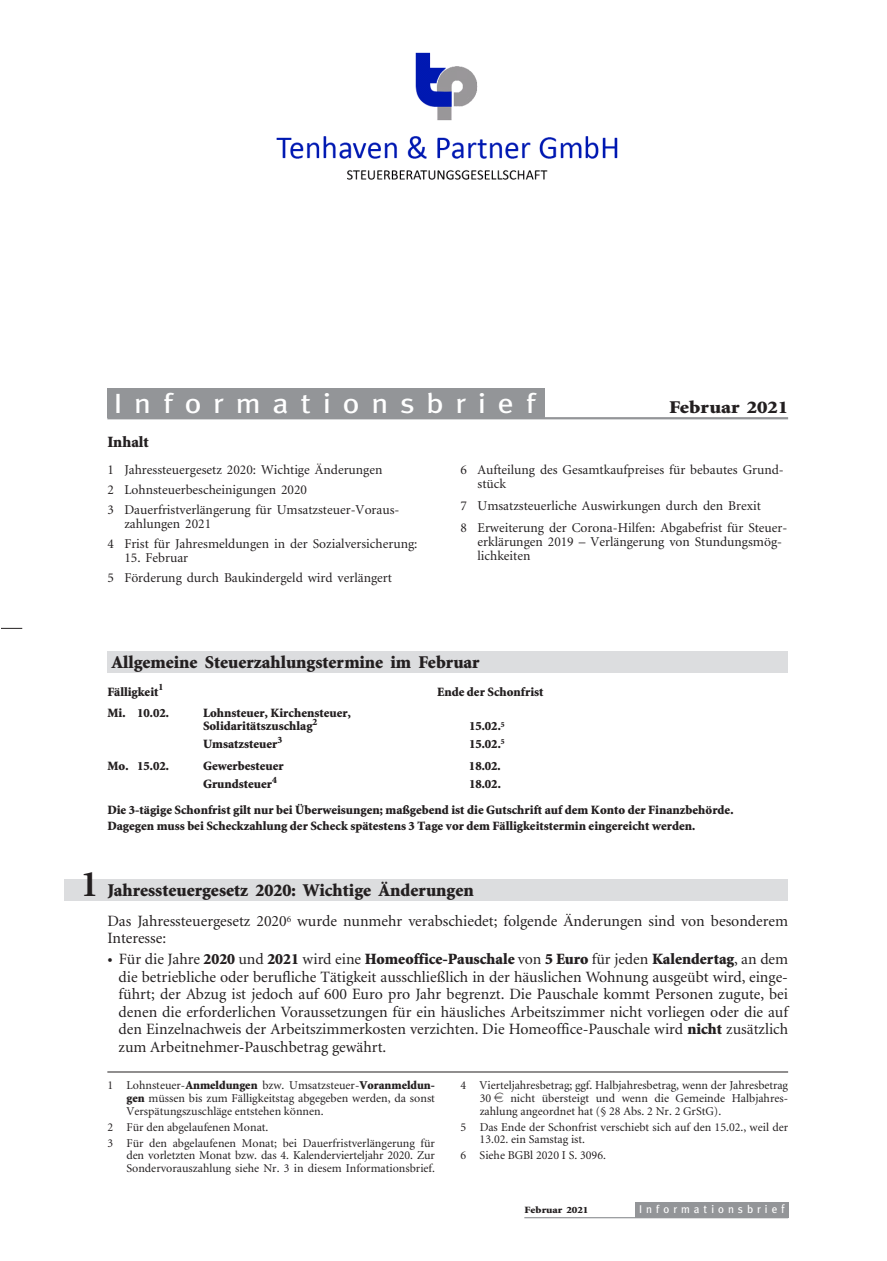
<style>
.page{position:relative;width:887px;height:1261px;background:#fff}
.page>*{position:absolute;margin:0;border:0;box-sizing:border-box;transform-origin:0 0}
.t1{font:27.75px "Meta";letter-spacing:.375em;color:#fff;scale:1.15 1}
.t2{font:900 18px "Minion";color:#231f20}
.t3{font:900 18px "Minion";color:#231f20;scale:1.15 1}
.t4{font:15.75px/17.4px "Minion";color:#231f20}
.t5{font:900 15.75px "Minion";color:#231f20}
.t6{font:13.5px/19.8px "Minion";color:#231f20}
.t7{font:900 12.75px/13.5px "Minion";color:#231f20}
.t8{font:12px/12.8px "Minion";color:#231f20}
.t9{font:11.25px "Meta";letter-spacing:.36em;color:#fff}
.t10{font:900 9.75px "Minion";color:#231f20}
.t11{font:900 9.6px "Minion";color:#231f20;scale:1.15 1}
.s1{font-weight:700;font-size:37.5px}
.s2{font-size:18px}
.s3{font-weight:900}
.s4{font-family:"Eurofont"}
.s5{font-size:12px}
</style>
<div class="page">
<img style="left:276px;top:52px;width:342px;height:128px">
<div style="left:635px;top:1201px;width:153px;height:16px;background:#939598"></div>
<hr style="left:524px;top:1217px;width:264px;height:1px;background:#939598">
<hr style="left:107px;top:1071px;width:681px;height:1px;background:#231f20">
<div style="left:107px;top:652px;width:681px;height:21px;background:#dcdddf"></div>
<div style="left:65px;top:879px;width:723px;height:21px;background:#dcdddf"></div>
<div style="left:107px;top:388px;width:437px;height:30px;background:#939598"></div>
<hr style="left:107px;top:417px;width:681px;height:2px;background:#939598">
<svg style="left:1px;top:628px;width:21px;height:1px"></svg>
<h1 class="t1" style="left:114px;top:387px;width:368px">Informationsbrief</h1>
<p class="t3" style="left:669px;top:400px;width:105px">Februar 2021</p>
<p class="t5" style="left:107px;top:436px;width:43px">Inhalt</p>
<p class="t6" style="left:107px;top:461px;width:293px">1 Jahressteuergesetz 2020: Wichtige Änderungen<br>2 Lohnsteuerbescheinigungen 2020<br>3 Dauerfristverlängerung für Umsatzsteuer-Voraus-</p>
<p class="t6" style="left:107px;top:515px;width:311px;text-indent:17px">zahlungen 2021<br>4 Frist für Jahresmeldungen in der Sozialversicherung:</p>
<p class="t6" style="left:107px;top:549px;width:286px;text-indent:17px">15. Februar<br>5 Förderung durch Baukindergeld wird verlängert</p>
<p class="t6" style="left:477px;top:464px;width:308px;line-height:14.2px;text-indent:-17px">6 Aufteilung des Gesamtkaufpreises für bebautes Grund&shy;stück</p>
<p class="t6" style="left:460px;top:496px;width:328px;line-height:21.8px">7 Umsatzsteuerliche Auswirkungen durch den Brexit<br>8 Erweiterung der Corona-Hilfen: Abgabefrist für Steuer-</p>
<p class="t6" style="left:477px;top:536px;width:306px;line-height:14.2px">erklärungen 2019 – Verlängerung von Stundungsmög&shy;lichkeiten</p>
<p class="t2" style="left:112px;top:655px;width:369px">Allgemeine Steuerzahlungstermine im Februar</p>
<p class="t10" style="left:158px;top:683px;width:6px">1</p>
<p class="t7" style="left:107px;top:686px;width:53px">Fälligkeit</p>
<p class="t7" style="left:107px;top:707px;width:63px">Mi. 10.02.</p>
<p class="t7" style="left:203px;top:707px;width:149px">Lohnsteuer, Kirchensteuer,<br>Solidaritätszuschlag<sup>2</sup></p>
<p class="t7" style="left:437px;top:686px;width:108px">Ende der Schonfrist</p>
<p class="t7" style="left:469px;top:720px;width:37px">15.02.<sup>5</sup></p>
<p class="t7" style="left:203px;top:738px;width:81px">Umsatzsteuer<sup>3</sup></p>
<p class="t7" style="left:469px;top:738px;width:37px">15.02.<sup>5</sup></p>
<p class="t7" style="left:107px;top:760px;width:63px">Mo. 15.02.</p>
<p class="t7" style="left:203px;top:760px;width:82px">Gewerbesteuer</p>
<p class="t7" style="left:469px;top:760px;width:33px">18.02.</p>
<p class="t7" style="left:203px;top:778px;width:75px">Grundsteuer<sup>4</sup></p>
<p class="t7" style="left:107px;top:771px;width:627px;line-height:26.2px;text-indent:361px">18.02.<br>Die 3-tägige Schonfrist gilt nur bei Überweisungen; maßgebend ist die Gutschrift auf dem Konto der Finanzbehörde.</p>
<p class="t7" style="left:107px;top:820px;width:589px">Dagegen muss bei Scheckzahlung der Scheck spätestens 3 Tage vor dem Fälligkeitstermin eingereicht werden.</p>
<p class="t2" style="left:80px;top:882px;width:395px"><span class="s1">1</span> Jahressteuergesetz 2020: Wichtige Änderungen</p>
<p class="t4" style="left:107px;top:913px;width:682px">Das Jahressteuergesetz 2020<sup>6</sup> wurde nunmehr verabschiedet; folgende Änderungen sind von besonderem<br>Interesse:</p>
<p class="t4" style="left:119px;top:952px;width:671px;text-align:justify;text-indent:-11px"><span class="s2">•</span> Für die Jahre <span class="s3">2020</span> und <span class="s3">2021</span> wird eine <span class="s3">Homeoffice-Pauschale</span> von <span class="s3">5 Euro</span> für jeden <span class="s3">Kalendertag</span>, an dem die betriebliche oder berufliche Tätigkeit ausschließlich in der häuslichen Wohnung ausgeübt wird, einge&shy;führt; der Abzug ist jedoch auf 600 Euro pro Jahr begrenzt. Die Pauschale kommt Personen zugute, bei denen die erforderlichen Voraussetzungen für ein häusliches Arbeitszimmer nicht vorliegen oder die auf den Einzelnachweis der Arbeitszimmerkosten verzichten. Die Homeoffice-Pauschale wird <span class="s3">nicht</span> zusätzlich zum Arbeitnehmer-Pauschbetrag gewährt.</p>
<p class="t8" style="left:126px;top:1080px;width:310px;text-align:justify;text-indent:-19px">1 Lohnsteuer-<span class="s3">Anmeldungen</span> bzw. Umsatzsteuer-<span class="s3">Voranmeldun&shy;gen</span> müssen bis zum Fälligkeitstag abgegeben werden, da sonst Verspätungszuschläge entstehen können.</p>
<p class="t8" style="left:107px;top:1119px;width:329px;line-height:15.9px">2 Für den abgelaufenen Monat.<br>3 Für den abgelaufenen Monat; bei Dauerfristverlängerung für</p>
<p class="t8" style="left:126px;top:1150px;width:310px">den vorletzten Monat bzw. das 4. Kalendervierteljahr 2020. Zur<br>Sondervorauszahlung siehe Nr. 3 in diesem Informationsbrief.</p>
<p class="t8" style="left:479px;top:1080px;width:310px;text-align:justify;text-indent:-19px">4 Vierteljahresbetrag; ggf. Halbjahresbetrag, wenn der Jahresbetrag 30 <span class="s4">e</span> nicht übersteigt und wenn die Gemeinde Halbjahres&shy;zahlung angeordnet hat (§ 28 Abs. 2 Nr. 2 GrStG).</p>
<p class="t8" style="left:479px;top:1121px;width:310px;text-indent:-19px">5 Das Ende der Schonfrist verschiebt sich auf den 15.02., weil der<br>13.02. ein Samstag ist.</p>
<p class="t8" style="left:460px;top:1150px;width:147px">6 Siehe BGBl 2020 I S. 3096.</p>
<p class="t11" style="left:524px;top:1206px;width:57px">Februar 2021</p>
<p class="t9" style="left:639px;top:1202px;width:147px">Informationsbrie<span class="s5">f</span></p>
</div>
